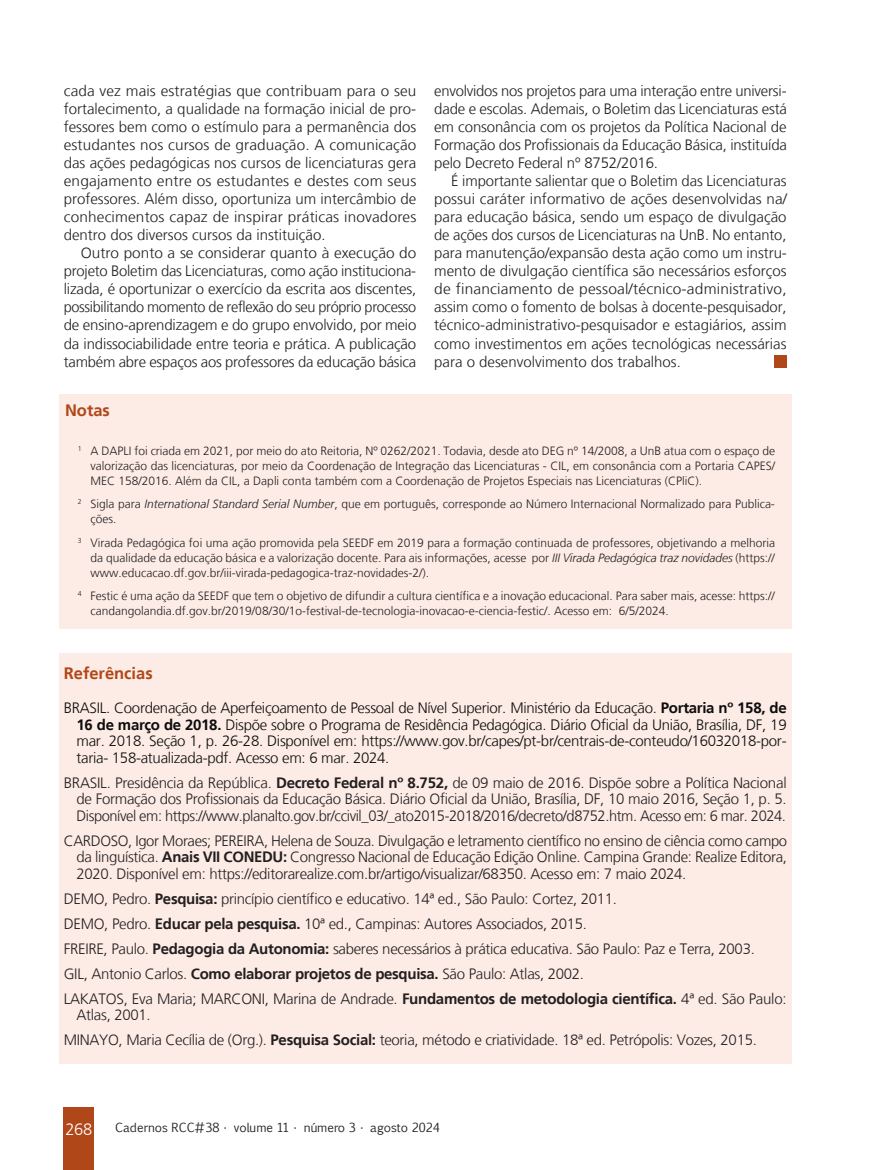
<style>
.page{position:relative;width:893px;height:1170px;background:#fff}
.page>*{position:absolute;margin:0;border:0;box-sizing:border-box;transform-origin:0 0}
.Subtítulo_LARANJA_DO{font:700 16.5px "Frutiger LT";color:#b04719}
.t1{font:300 16.5px "Frutiger LT";color:#fff}
.Miolo__10{font:300 15px/18px "Frutiger LT";letter-spacing:-.005em;color:#231f20;text-align:justify}
.Referências__10{font:300 15px/16.5px "Frutiger LT";letter-spacing:-.02em;color:#231f20;text-align:justify}
.Referências__10-2{font:300 15px/16.5px "Frutiger LT";letter-spacing:-.02em;color:#0d0d0d;text-align:justify}
.Notas{font:300 12px/15px "Frutiger LT";color:#231f20;text-align:justify}
.t2{font:12px "Euphemia CAS";color:#231f20}
.s1{font-style:italic}
.s2{font-weight:700}
</style>
<div class="page">
<div style="left:64px;top:1107px;width:30px;height:62px;background:#b04719"></div>
<div style="left:59px;top:653px;width:732px;height:410px;background:#fdece6"></div>
<div style="left:774px;top:355px;width:13px;height:12px;background:#b04719"></div>
<div style="left:59px;top:393px;width:732px;height:235px;background:#fdece6"></div>
<p class="Miolo__10" style="left:64px;top:82px;width:354px">cada vez mais estratégias que contribuam para o seu fortalecimento, a qualidade na formação inicial de pro&shy;fessores bem como o estímulo para a permanência dos estudantes nos cursos de graduação. A comunicação das ações pedagógicas nos cursos de licenciaturas gera engajamento entre os estudantes e destes com seus professores. Além disso, oportuniza um intercâmbio de conhecimentos capaz de inspirar práticas inovadores dentro dos diversos cursos da instituição.</p>
<p class="Miolo__10" style="left:64px;top:244px;width:354px;text-indent:17px">Outro ponto a se considerar quanto à execução do projeto Boletim das Licenciaturas, como ação instituciona&shy;lizada, é oportunizar o exercício da escrita aos discentes, possibilitando momento de reflexão do seu próprio processo de ensino-aprendizagem e do grupo envolvido, por meio da indissociabilidade entre teoria e prática. A publicação também abre espaços aos professores da educação básica</p>
<p class="Miolo__10" style="left:434px;top:82px;width:354px">envolvidos nos projetos para uma interação entre universi&shy;dade e escolas. Ademais, o Boletim das Licenciaturas está em consonância com os projetos da Política Nacional de Formação dos Profissionais da Educação Básica, instituída pelo Decreto Federal nº 8752/2016.</p>
<p class="Miolo__10" style="left:434px;top:172px;width:354px;text-indent:17px">É importante salientar que o Boletim das Licenciaturas possui caráter informativo de ações desenvolvidas na/ para educação básica, sendo um espaço de divulgação de ações dos cursos de Licenciaturas na UnB. No entanto, para manutenção/expansão desta ação como um instru&shy;mento de divulgação científica são necessários esforços de financiamento de pessoal/técnico-administrativo, assim como o fomento de bolsas à docente-pesquisador, técnico-administrativo-pesquisador e estagiários, assim como investimentos em ações tecnológicas necessárias para o desenvolvimento dos trabalhos.</p>
<p class="Subtítulo_LARANJA_DO" style="left:65px;top:400px;width:46px">Notas</p>
<p class="Notas" style="left:91px;top:443px;width:686px;text-indent:-13px"><sup>1</sup> A DAPLI foi criada em 2021, por meio do ato Reitoria, Nº 0262/2021. Todavia, desde ato DEG nº 14/2008, a UnB atua com o espaço de valorização das licenciaturas, por meio da Coordenação de Integração das Licenciaturas - CIL, em consonância com a Portaria CAPES/ MEC 158/2016. Além da CIL, a Dapli conta também com a Coordenação de Projetos Especiais nas Licenciaturas (CPliC).</p>
<p class="Notas" style="left:91px;top:496px;width:686px;text-indent:-13px"><sup>2</sup> Sigla para <span class="s1">International Standard Serial Number</span>, que em português, corresponde ao Número Internacional Normalizado para Publica&shy;ções.</p>
<p class="Notas" style="left:91px;top:535px;width:686px;text-indent:-13px"><sup>3</sup> Virada Pedagógica foi uma ação promovida pela SEEDF em 2019 para a formação continuada de professores, objetivando a melhoria da qualidade da educação básica e a valorização docente. Para ais informações, acesse por <span class="s1">III Virada Pedagógica traz novidades</span> (https:// www.educacao.df.gov.br/iii-virada-pedagogica-traz-novidades-2/).</p>
<p class="Notas" style="left:91px;top:588px;width:686px;text-indent:-13px"><sup>4</sup> Festic é uma ação da SEEDF que tem o objetivo de difundir a cultura científica e a inovação educacional. Para saber mais, acesse: https:// candangolandia.df.gov.br/2019/08/30/1o-festival-de-tecnologia-inovacao-e-ciencia-festic/. Acesso em: 6/5/2024.</p>
<p class="Subtítulo_LARANJA_DO" style="left:64px;top:663px;width:90px">Referências</p>
<p class="Referências__10-2" style="left:77px;top:699px;width:712px;text-indent:-13px">BRASIL. Coordenação de Aperfeiçoamento de Pessoal de Nível Superior. Ministério da Educação. <span class="s2">Portaria nº 158, de 16 de março de 2018.</span> Dispõe sobre o Programa de Residência Pedagógica. Diário Oficial da União, Brasília, DF, 19 mar. 2018. Seção 1, p. 26-28. Disponível em: https://www.gov.br/capes/pt-br/centrais-de-conteudo/16032018-por&shy;taria- 158-atualizada-pdf. Acesso em: 6 mar. 2024.</p>
<p class="Referências__10" style="left:77px;top:774px;width:712px;text-indent:-13px">BRASIL. Presidência da República. <span class="s2">Decreto Federal nº 8.752,</span> de 09 maio de 2016. Dispõe sobre a Política Nacional de Formação dos Profissionais da Educação Básica. Diário Oficial da União, Brasília, DF, 10 maio 2016, Seção 1, p. 5.<br>Disponível em: https://www.planalto.gov.br/ccivil_03/_ato2015-2018/2016/decreto/d8752.htm. Acesso em: 6 mar. 2024.</p>
<p class="Referências__10" style="left:77px;top:832px;width:712px;text-indent:-13px">CARDOSO, Igor Moraes; PEREIRA, Helena de Souza. Divulgação e letramento científico no ensino de ciência como campo da linguística. <span class="s2">Anais VII CONEDU:</span> Congresso Nacional de Educação Edição Online. Campina Grande: Realize Editora, 2020. Disponível em: https://editorarealize.com.br/artigo/visualizar/68350. Acesso em: 7 maio 2024.</p>
<p class="Referências__10" style="left:64px;top:890px;width:555px">DEMO, Pedro. <span class="s2">Pesquisa:</span> princípio científico e educativo. 14ª ed., São Paulo: Cortez, 2011.</p>
<p class="Referências__10" style="left:64px;top:915px;width:525px">DEMO, Pedro. <span class="s2">Educar pela pesquisa.</span> 10ª ed., Campinas: Autores Associados, 2015.</p>
<p class="Referências__10" style="left:64px;top:940px;width:693px">FREIRE, Paulo. <span class="s2">Pedagogia da Autonomia:</span> saberes necessários à prática educativa. São Paulo: Paz e Terra, 2003.</p>
<p class="Referências__10" style="left:64px;top:965px;width:522px">GIL, Antonio Carlos. <span class="s2">Como elaborar projetos de pesquisa.</span> São Paulo: Atlas, 2002.</p>
<p class="Referências__10" style="left:77px;top:990px;width:712px;text-indent:-13px">LAKATOS, Eva Maria; MARCONI, Marina de Andrade. <span class="s2">Fundamentos de metodologia científica.</span> 4ª ed. São Paulo:<br>Atlas, 2001.</p>
<p class="Referências__10" style="left:64px;top:1031px;width:695px">MINAYO, Maria Cecília de (Org.). <span class="s2">Pesquisa Social:</span> teoria, método e criatividade. 18ª ed. Petrópolis: Vozes, 2015.</p>
<p class="t1" style="left:65px;top:1120px;width:28px">268</p>
<p class="t2" style="left:115px;top:1119px;width:326px">Cadernos RCC#38 • volume 11 • número 3 • agosto 2024</p>
</div>
